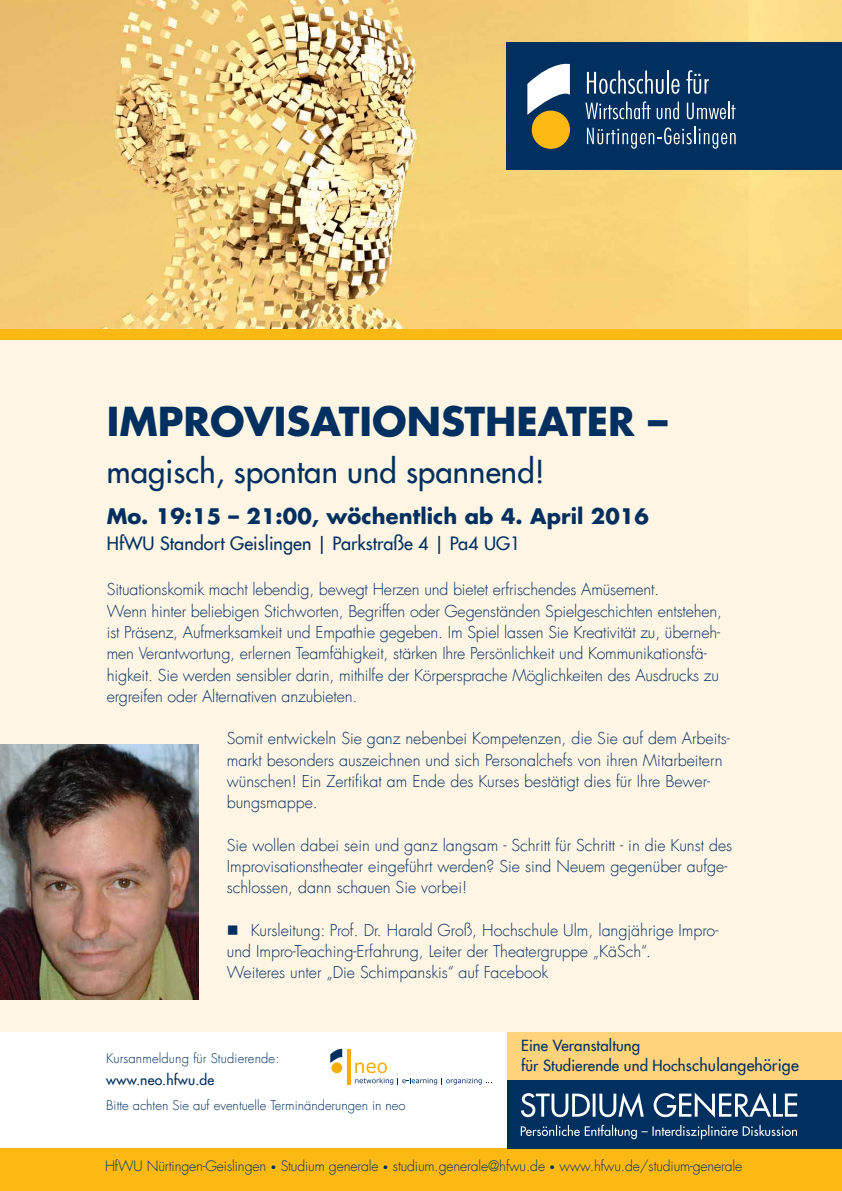
<style>
.page{position:relative;width:842px;height:1191px;background:#fff}
.page>*{position:absolute;margin:0;border:0;box-sizing:border-box;transform-origin:0 0}
.t1{font:700 39px "Futura Com";color:#00305f}
.t2{font:500 31px "Futura Com";letter-spacing:.005em;color:#00305f}
.t3{font:700 21px "Futura Com";letter-spacing:.005em;color:#00305f}
.t4{font:500 18px "Futura Com";letter-spacing:.005em;color:#00305f}
.t5{font:300 16px/21.3px "Futura Com";letter-spacing:-.005em;color:#00305f}
.t6{font:500 15px/20px "Futura Com";letter-spacing:.01em;color:#00305f}
.t7{font:300 14px "Futura Com";letter-spacing:-.01em;color:#00305f}
.t8{font:500 14px "Futura Com";letter-spacing:.01em;color:#00305f}
.t9{font:300 13px "Futura Com";color:#00305f}
.s1{font-size:16px}
.s2{font-size:10px}
</style>
<div class="page">
<div style="left:0;top:330px;width:842px;height:818px;background:#fff5e4"></div>
<div style="left:0;top:1032px;width:842px;height:116px;background:#fff"></div>
<div style="left:0;top:1148px;width:842px;height:43px;background:#fdb913"></div>
<img style="left:0;top:0;width:842px;height:330px">
<div style="left:0;top:330px;width:842px;height:10px;background:#fdb913"></div>
<div style="left:507px;top:1079px;width:335px;height:69px;background:#00305f"></div>
<svg style="left:521px;top:1092px;width:276px;height:25px"></svg>
<svg style="left:521px;top:1124px;width:276px;height:15px"></svg>
<div style="left:507px;top:1032px;width:335px;height:47px;background:#ffd27c"></div>
<svg style="left:330px;top:1048px;width:12px;height:15px"></svg>
<div style="left:331px;top:1062px;width:11px;height:11px;background:#f3ae00;border-radius:50%"></div>
<hr style="left:347px;top:1048px;width:3px;height:36px;background:#f3ae00">
<svg style="left:355px;top:1062px;width:137px;height:22px"></svg>
<img style="left:0;top:744px;width:198px;height:255px">
<div style="left:506px;top:43px;width:336px;height:127px;background:#00305f"></div>
<div style="left:532px;top:111px;width:38px;height:38px;background:#fdb913;border-radius:50%"></div>
<svg style="left:527px;top:64px;width:43px;height:51px"></svg>
<svg style="left:587px;top:71px;width:76px;height:23px"></svg>
<hr style="left:667px;top:71px;width:2px;height:23px;background:#fff">
<svg style="left:671px;top:79px;width:8px;height:15px"></svg>
<svg style="left:686px;top:70px;width:23px;height:24px"></svg>
<svg style="left:587px;top:127px;width:149px;height:22px"></svg>
<svg style="left:585px;top:101px;width:66px;height:18px"></svg>
<svg style="left:657px;top:102px;width:22px;height:17px"></svg>
<svg style="left:687px;top:102px;width:49px;height:17px"></svg>
<h1 class="t1" style="left:107px;top:391px;width:562px">IMPROVISATIONSTHEATER –</h1>
<h2 class="t2" style="left:107px;top:448px;width:439px">magisch, spontan und spannend!</h2>
<h3 class="t3" style="left:107px;top:500px;width:544px">Mo. 19:15 – 21:00, wöchentlich ab 4. April 2016</h3>
<p class="t4" style="left:107px;top:530px;width:415px">HfWU Standort Geislingen | Parkstraße 4 | Pa4 UG1</p>
<p class="t5" style="left:107px;top:579px;width:617px">Situationskomik macht lebendig, bewegt Herzen und bietet erfrischendes Amüsement.<br>Wenn hinter beliebigen Stichworten, Begriffen oder Gegenständen Spielgeschichten entstehen, ist Präsenz, Aufmerksamkeit und Empathie gegeben. Im Spiel lassen Sie Kreativität zu, überneh&shy;men Verantwortung, erlernen Teamfähigkeit, stärken Ihre Persönlichkeit und Kommunikationsfä&shy;higkeit. Sie werden sensibler darin, mithilfe der Körpersprache Möglichkeiten des Ausdrucks zu ergreifen oder Alternativen anzubieten.</p>
<p class="t5" style="left:227px;top:728px;width:504px">Somit entwickeln Sie ganz nebenbei Kompetenzen, die Sie auf dem Arbeits&shy;markt besonders auszeichnen und sich Personalchefs von ihren Mitarbeitern wünschen! Ein Zertifikat am Ende des Kurses bestätigt dies für Ihre Bewer&shy;bungsmappe.</p>
<p class="t5" style="left:227px;top:834px;width:507px">Sie wollen dabei sein und ganz langsam - Schritt für Schritt - in die Kunst des<br>Improvisationstheater eingeführt werden? Sie sind Neuem gegenüber aufge&shy;schlossen, dann schauen Sie vorbei!</p>
<p class="t5" style="left:227px;top:919px;width:493px;text-indent:24px">Kursleitung: Prof. Dr. Harald Groß, Hochschule Ulm, langjährige Impro&shy;und Impro-Teaching-Erfahrung, Leiter der Theatergruppe „KäSch“.<br>Weiteres unter „Die Schimpanskis“ auf Facebook</p>
<p class="t9" style="left:106px;top:1050px;width:175px">Kursanmeldung für Studierende:</p>
<p class="t8" style="left:106px;top:1069px;width:109px">www.neo.hfwu.de</p>
<p class="t9" style="left:106px;top:1096px;width:301px">Bitte achten Sie auf eventuelle Terminänderungen in neo</p>
<p class="t6" style="left:521px;top:1034px;width:279px">Eine Veranstaltung<br>für Studierende und Hoch<span class="s1">schulangehörige</span></p>
<p class="t7" style="left:105px;top:1157px;width:639px">HfWU Nürtingen-Geislingen <span class="s2">•</span> Studium generale <span class="s2">•</span> studium.generale@hfwu.de <span class="s2">•</span> www.hfwu.de/studium-generale</p>
</div>
